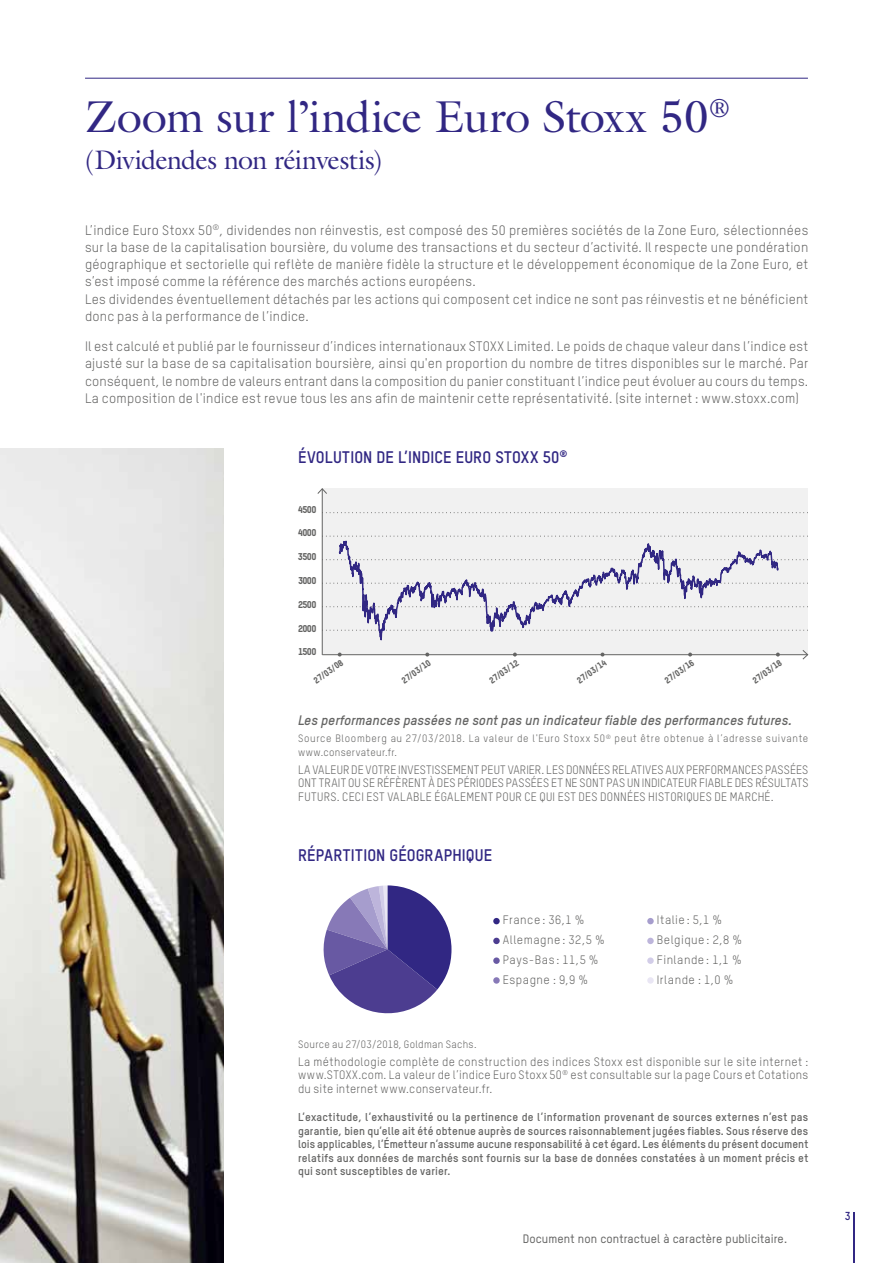
<style>
.page{position:relative;width:893px;height:1263px;background:#fff}
.page>*{position:absolute;margin:0;border:0;box-sizing:border-box;transform-origin:0 0}
.t1{font:45px "Galliard Std";letter-spacing:-.015em;color:#312783}
.t2{font:27px "Galliard Std";letter-spacing:-.025em;color:#312783}
.t3{font:700 16.5px "TSTAR";letter-spacing:.005em;color:#312783}
.t4{font:13.5px/17.2px "TSTAR";letter-spacing:.015em;color:#646463}
.t5{font:italic 700 13.5px "TSTAR";letter-spacing:.01em;color:#646463}
.t6{font:12px/19.8px "TSTAR";letter-spacing:.03em;color:#646463;text-align:justify}
.t7{font:500 12px "TSTAR";letter-spacing:.01em;color:#646463}
.t8{font:700 11.4px "TSTAR";color:#312783}
.t9{font:700 11.25px/13.5px "TSTAR";letter-spacing:.015em;color:#646463;text-align:justify}
.t10{font:10.5px/13.5px "TSTAR";letter-spacing:.06em;color:#646463}
.t11{font:10.5px "TSTAR";letter-spacing:.025em;color:#646463}
.t12{font:9.75px "TSTAR Headline";letter-spacing:-.07em;color:#646463}
.t13{font:800 9px "TSTAR";color:#646463;scale:.96 1}
</style>
<div class="page">
<img style="left:0;top:448px;width:223px;height:815px">
<div style="left:322px;top:488px;width:486px;height:167px;background:#f1f1f1"></div>
<hr style="left:853px;top:1212px;width:2px;height:51px;background:#312783">
<div style="left:493px;top:918px;width:7px;height:6px;background:#312783;border-radius:50%"></div>
<div style="left:493px;top:938px;width:7px;height:6px;background:#4c3d90;border-radius:50%"></div>
<div style="left:493px;top:957px;width:7px;height:7px;background:#6859a3;border-radius:50%"></div>
<svg style="left:493px;top:977px;width:7px;height:7px"></svg>
<div style="left:647px;top:918px;width:7px;height:6px;background:#a69dcd;border-radius:50%"></div>
<div style="left:647px;top:938px;width:7px;height:6px;background:#bdb5db;border-radius:50%"></div>
<div style="left:647px;top:957px;width:7px;height:7px;background:#d2cde8;border-radius:50%"></div>
<div style="left:647px;top:977px;width:7px;height:7px;background:#e9e6f4;border-radius:50%"></div>
<hr style="left:322px;top:654px;width:486px;height:1px;background:#646463">
<svg style="left:802px;top:650px;width:6px;height:10px"></svg>
<hr style="left:322px;top:489px;width:1px;height:166px;background:#646463">
<svg style="left:317px;top:488px;width:10px;height:6px"></svg>
<svg style="left:322px;top:512px;width:486px;height:1px"></svg>
<svg style="left:322px;top:536px;width:486px;height:1px"></svg>
<svg style="left:322px;top:559px;width:486px;height:1px"></svg>
<svg style="left:322px;top:583px;width:486px;height:1px"></svg>
<svg style="left:322px;top:606px;width:486px;height:1px"></svg>
<svg style="left:322px;top:630px;width:486px;height:1px"></svg>
<hr style="left:85px;top:78px;width:723px;height:1px;background:#312783">
<svg style="left:338px;top:512px;width:441px;height:145px"></svg>
<svg style="left:323px;top:885px;width:128px;height:129px"></svg>
<h1 class="t1" style="left:85px;top:89px;width:646px">Zoom sur l’indice Euro Stoxx 50<sup>®</sup></h1>
<h2 class="t2" style="left:85px;top:143px;width:299px">(Dividendes non réinvestis)</h2>
<p class="t4" style="left:85px;top:221px;width:725px">L’indice Euro Stoxx 50<sup>®</sup>, dividendes non réinvestis, est composé des 50 premières sociétés de la Zone Euro, sélectionnées sur la base de la capitalisation boursière, du volume des transactions et du secteur d’activité. Il respecte une pondération géographique et sectorielle qui reflète de manière fidèle la structure et le développement économique de la Zone Euro, et s’est imposé comme la référence des marchés actions européens.<br>Les dividendes éventuellement détachés par les actions qui composent cet indice ne sont pas réinvestis et ne bénéficient donc pas à la performance de l’indice.</p>
<p class="t4" style="left:85px;top:337px;width:725px;text-align:justify">Il est calculé et publié par le fournisseur d’indices internationaux STOXX Limited. Le poids de chaque valeur dans l’indice est ajusté sur la base de sa capitalisation boursière, ainsi qu'en proportion du nombre de titres disponibles sur le marché. Par conséquent, le nombre de valeurs entrant dans la composition du panier constituant l’indice peut évoluer au cours du temps.<br>La composition de l'indice est revue tous les ans afin de maintenir cette représentativité. (site internet : www.stoxx.com)</p>
<p class="t3" style="left:298px;top:447px;width:271px">ÉVOLUTION DE L’INDICE EURO STOXX 50<sup>®</sup></p>
<p class="t12" style="left:298px;top:503px;width:20px">4500</p>
<p class="t12" style="left:298px;top:527px;width:20px">4000</p>
<p class="t12" style="left:298px;top:551px;width:20px">3500</p>
<p class="t12" style="left:298px;top:574px;width:20px">3000</p>
<p class="t12" style="left:298px;top:598px;width:20px">2500</p>
<p class="t12" style="left:298px;top:622px;width:20px">2000</p>
<p class="t12" style="left:298px;top:646px;width:20px">1500</p>
<p class="t13" style="left:312px;top:676px;width:36px;rotate:-35deg">27/03/08</p>
<p class="t13" style="left:399px;top:676px;width:36px;rotate:-35deg">27/03/10</p>
<p class="t13" style="left:487px;top:676px;width:36px;rotate:-35deg">27/03/12</p>
<p class="t13" style="left:575px;top:676px;width:36px;rotate:-35deg">27/03/14</p>
<p class="t13" style="left:663px;top:676px;width:36px;rotate:-35deg">27/03/16</p>
<p class="t13" style="left:750px;top:676px;width:36px;rotate:-35deg">27/03/18</p>
<p class="t5" style="left:298px;top:711px;width:495px">Les performances passées ne sont pas un indicateur fiable des performances futures.</p>
<p class="t10" style="left:298px;top:732px;width:512px">Source Bloomberg au 27/03/2018. La valeur de l'Euro Stoxx 50<sup>®</sup> peut être obtenue à l’adresse suivante www.conservateur.fr.</p>
<p class="t6" style="left:298px;top:762px;width:512px;line-height:13.5px">LA VALEUR DE VOTRE INVESTISSEMENT PEUT VARIER. LES DONNÉES RELATIVES AUX PERFORMANCES PASSÉES ONT TRAIT OU SE RÉFÈRENT À DES PÉRIODES PASSÉES ET NE SONT PAS UN INDICATEUR FIABLE DES RÉSULTATS FUTURS. CECI EST VALABLE ÉGALEMENT POUR CE QUI EST DES DONNÉES HISTORIQUES DE MARCHÉ.</p>
<p class="t3" style="left:298px;top:845px;width:195px">RÉPARTITION GÉOGRAPHIQUE</p>
<p class="t6" style="left:503px;top:910px;width:103px;text-align:left">France : 36,1 %<br>Allemagne : 32,5 %<br>Pays-Bas : 11,5 %<br>Espagne : 9,9 %</p>
<p class="t6" style="left:657px;top:910px;width:87px;text-align:left">Italie : 5,1 %<br>Belgique : 2,8 %<br>Finlande : 1,1 %<br>Irlande : 1,0 %</p>
<p class="t11" style="left:298px;top:1038px;width:180px">Source au 27/03/2018, Goldman Sachs.</p>
<p class="t6" style="left:298px;top:1055px;width:512px;line-height:13.5px">La méthodologie complète de construction des indices Stoxx est disponible sur le site internet : www.STOXX.com. La valeur de l’indice Euro Stoxx 50<sup>®</sup> est consultable sur la page Cours et Cotations du site internet www.conservateur.fr.</p>
<p class="t9" style="left:298px;top:1110px;width:512px">L’exactitude, l’exhaustivité ou la pertinence de l’information provenant de sources externes n’est pas garantie, bien qu’elle ait été obtenue auprès de sources raisonnablement jugées fiables. Sous réserve des lois applicables, l’Émetteur n’assume aucune responsabilité à cet égard. Les éléments du présent document relatifs aux données de marchés sont fournis sur la base de données constatées à un moment précis et qui sont susceptibles de varier.</p>
<p class="t7" style="left:523px;top:1231px;width:266px">Document non contractuel à caractère publicitaire.</p>
<p class="t8" style="left:845px;top:1209px;width:7px">3</p>
</div>
